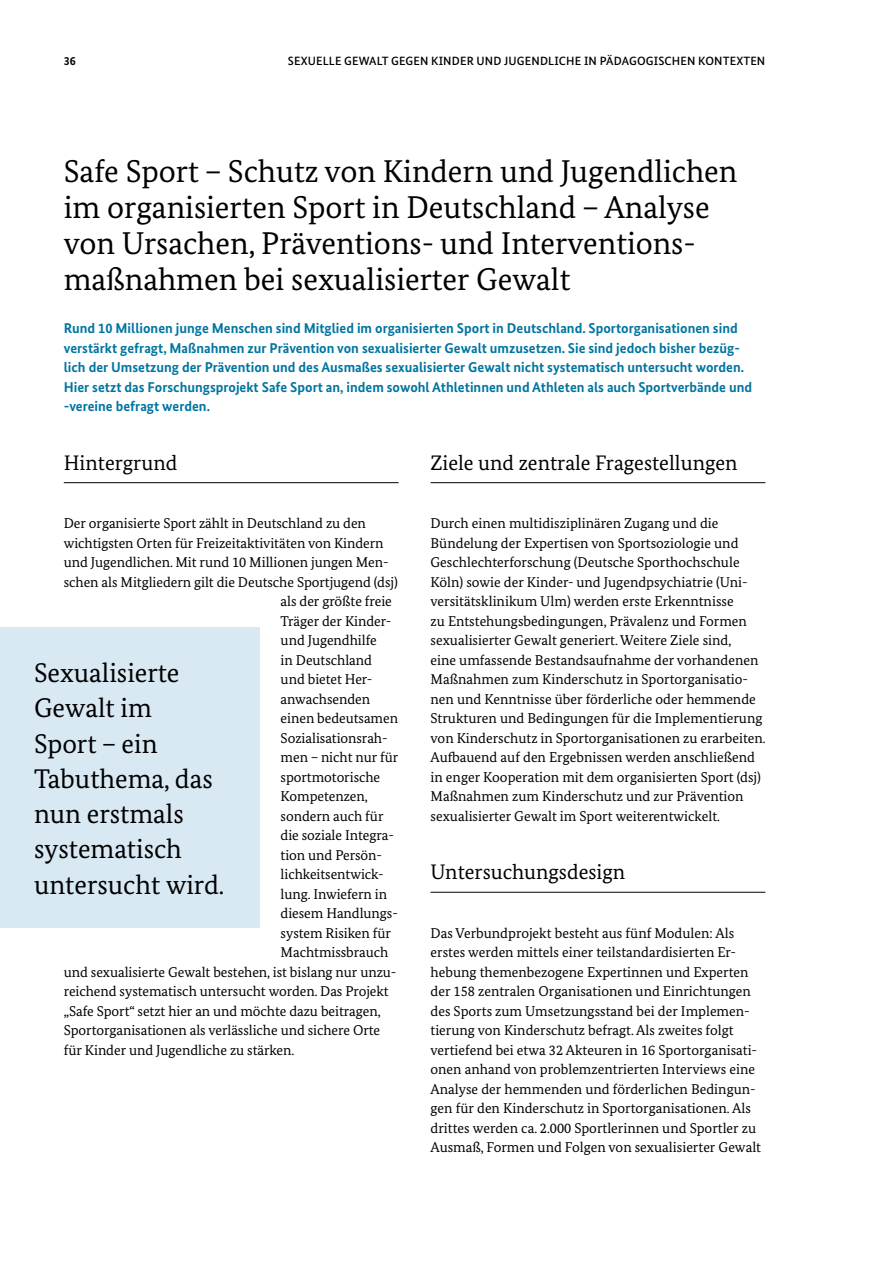
<style>
.page{position:relative;width:893px;height:1263px;background:#fff}
.page>*{position:absolute;margin:0;border:0;box-sizing:border-box;transform-origin:0 0}
._06_Headline{font:31.5px/36px "Bundes Serif";color:#000}
.t1{font:27px/35.2px "Bundes Serif";color:#000}
._08_Subheadline{font:21px "Bundes Serif";color:#000}
.Fließtext{font:14.25px/19.5px "Bundes Serif";color:#000}
._07_Einleitungstext{font:700 14.25px/19.5px "Bundes Sans";color:#0075a0}
.t2{font:500 12px "Bundes Sans";letter-spacing:.01em;color:#000}
.t3{font:700 12px "Bundes Sans";color:#000}
</style>
<div class="page">
<hr style="left:64px;top:482px;width:335px;height:1px;background:#000">
<hr style="left:431px;top:482px;width:334px;height:1px;background:#000">
<hr style="left:431px;top:892px;width:334px;height:1px;background:#000">
<div style="left:0;top:627px;width:259px;height:300px;background:#d9e9f3"></div>
<p class="t3" style="left:64px;top:53px;width:13px">36</p>
<p class="t2" style="left:288px;top:53px;width:479px">SEXUELLE GEWALT GEGEN KINDER UND JUGENDLICHE IN PÄDAGOGISCHEN KONTEXTEN</p>
<h1 class="_06_Headline" style="left:64px;top:153px;width:675px">Safe Sport – Schutz von Kindern und Jugendlichen im organisierten Sport in Deutschland – Analyse von Ursachen, Präventions- und Interventions&shy;maßnahmen bei sexualisierter Gewalt</h1>
<h2 class="_07_Einleitungstext" style="left:64px;top:318px;width:690px">Rund 10 Millionen junge Menschen sind Mitglied im organisierten Sport in Deutschland. Sportorganisationen sind verstärkt gefragt, Maßnahmen zur Prävention von sexualisierter Gewalt umzusetzen. Sie sind jedoch bisher bezüg&shy;lich der Umsetzung der Prävention und des Ausmaßes sexualisierter Gewalt nicht systematisch untersucht worden.<br>Hier setzt das Forschungsprojekt Safe Sport an, indem sowohl Athletinnen und Athleten als auch Sportverbände und -vereine befragt werden.</h2>
<h3 class="_08_Subheadline" style="left:64px;top:449px;width:115px">Hintergrund</h3>
<p class="Fließtext" style="left:64px;top:513px;width:304px">Der organisierte Sport zählt in Deutschland zu den</p>
<p class="Fließtext" style="left:64px;top:533px;width:321px">wichtigsten Orten für Freizeitaktivitäten von Kindern</p>
<p class="Fließtext" style="left:64px;top:552px;width:326px">und Jugendlichen. Mit rund 10 Millionen jungen Men-</p>
<p class="Fließtext" style="left:64px;top:572px;width:335px">schen als Mitgliedern gilt die Deutsche Sportjugend (dsj)</p>
<p class="Fließtext" style="left:281px;top:591px;width:113px">als der größte freie</p>
<p class="Fließtext" style="left:281px;top:611px;width:112px">Träger der Kinder-</p>
<p class="Fließtext" style="left:281px;top:630px;width:98px">und Jugendhilfe</p>
<p class="Fließtext" style="left:281px;top:650px;width:93px">in Deutschland</p>
<p class="Fließtext" style="left:281px;top:669px;width:93px">und bietet Her-</p>
<p class="Fließtext" style="left:281px;top:689px;width:91px">anwachsenden</p>
<p class="Fließtext" style="left:281px;top:708px;width:119px">einen bedeutsamen</p>
<p class="Fließtext" style="left:281px;top:728px;width:109px">Sozialisationsrah-</p>
<p class="Fließtext" style="left:281px;top:747px;width:119px">men – nicht nur für</p>
<p class="Fließtext" style="left:281px;top:767px;width:101px">sportmotorische</p>
<p class="Fließtext" style="left:281px;top:786px;width:89px">Kompetenzen,</p>
<p class="Fließtext" style="left:281px;top:806px;width:104px">sondern auch für</p>
<p class="Fließtext" style="left:281px;top:825px;width:115px">die soziale Integra-</p>
<p class="Fließtext" style="left:281px;top:845px;width:103px">tion und Persön-</p>
<p class="Fließtext" style="left:281px;top:864px;width:105px">lichkeitsentwick-</p>
<p class="Fließtext" style="left:281px;top:884px;width:108px">lung. Inwiefern in</p>
<p class="Fließtext" style="left:281px;top:903px;width:119px">diesem Handlungs-</p>
<p class="Fließtext" style="left:281px;top:923px;width:112px">system Risiken für</p>
<p class="Fließtext" style="left:281px;top:942px;width:109px">Machtmissbrauch</p>
<p class="Fließtext" style="left:64px;top:962px;width:334px">und sexualisierte Gewalt bestehen, ist bislang nur unzu-</p>
<p class="Fließtext" style="left:64px;top:981px;width:327px">reichend systematisch untersucht worden. Das Projekt</p>
<p class="Fließtext" style="left:64px;top:1001px;width:318px">„Safe Sport“ setzt hier an und möchte dazu beitragen,</p>
<p class="Fließtext" style="left:64px;top:1020px;width:318px">Sportorganisationen als verlässliche und sichere Orte</p>
<p class="Fließtext" style="left:64px;top:1040px;width:232px">für Kinder und Jugendliche zu stärken.</p>
<h2 class="t1" style="left:34px;top:655px;width:192px">Sexualisierte<br>Gewalt im<br>Sport – ein<br>Tabuthema, das nun erstmals systematisch untersucht wird.</h2>
<h3 class="_08_Subheadline" style="left:431px;top:449px;width:309px">Ziele und zentrale Fragestellungen</h3>
<p class="Fließtext" style="left:431px;top:513px;width:337px">Durch einen multidisziplinären Zugang und die Bündelung der Expertisen von Sportsoziologie und Geschlechterforschung (Deutsche Sporthochschule Köln) sowie der Kinder- und Jugendpsychiatrie (Uni&shy;versitätsklinikum Ulm) werden erste Erkenntnisse<br>zu Entstehungsbedingungen, Prävalenz und Formen sexualisierter Gewalt generiert. Weitere Ziele sind,<br>eine umfassende Bestandsaufnahme der vorhandenen Maßnahmen zum Kinderschutz in Sportorganisatio&shy;nen und Kenntnisse über förderliche oder hemmende Strukturen und Bedingungen für die Implementierung von Kinderschutz in Sportorganisationen zu erarbeiten.<br>Aufbauend auf den Ergebnissen werden anschließend in enger Kooperation mit dem organisierten Sport (dsj)<br>Maßnahmen zum Kinderschutz und zur Prävention sexualisierter Gewalt im Sport weiterentwickelt.</p>
<h3 class="_08_Subheadline" style="left:431px;top:859px;width:196px">Untersuchungsdesign</h3>
<p class="Fließtext" style="left:431px;top:923px;width:332px">Das Verbundprojekt besteht aus fünf Modulen: Als erstes werden mittels einer teilstandardisierten Er&shy;hebung themenbezogene Expertinnen und Experten der 158 zentralen Organisationen und Einrichtungen des Sports zum Umsetzungsstand bei der Implemen&shy;tierung von Kinderschutz befragt. Als zweites folgt vertiefend bei etwa 32 Akteuren in 16 Sportorganisati&shy;onen anhand von problemzentrierten Interviews eine Analyse der hemmenden und förderlichen Bedingun&shy;gen für den Kinderschutz in Sportorganisationen. Als drittes werden ca. 2.000 Sportlerinnen und Sportler zu Ausmaß, Formen und Folgen von sexualisierter Gewalt</p>
</div>
